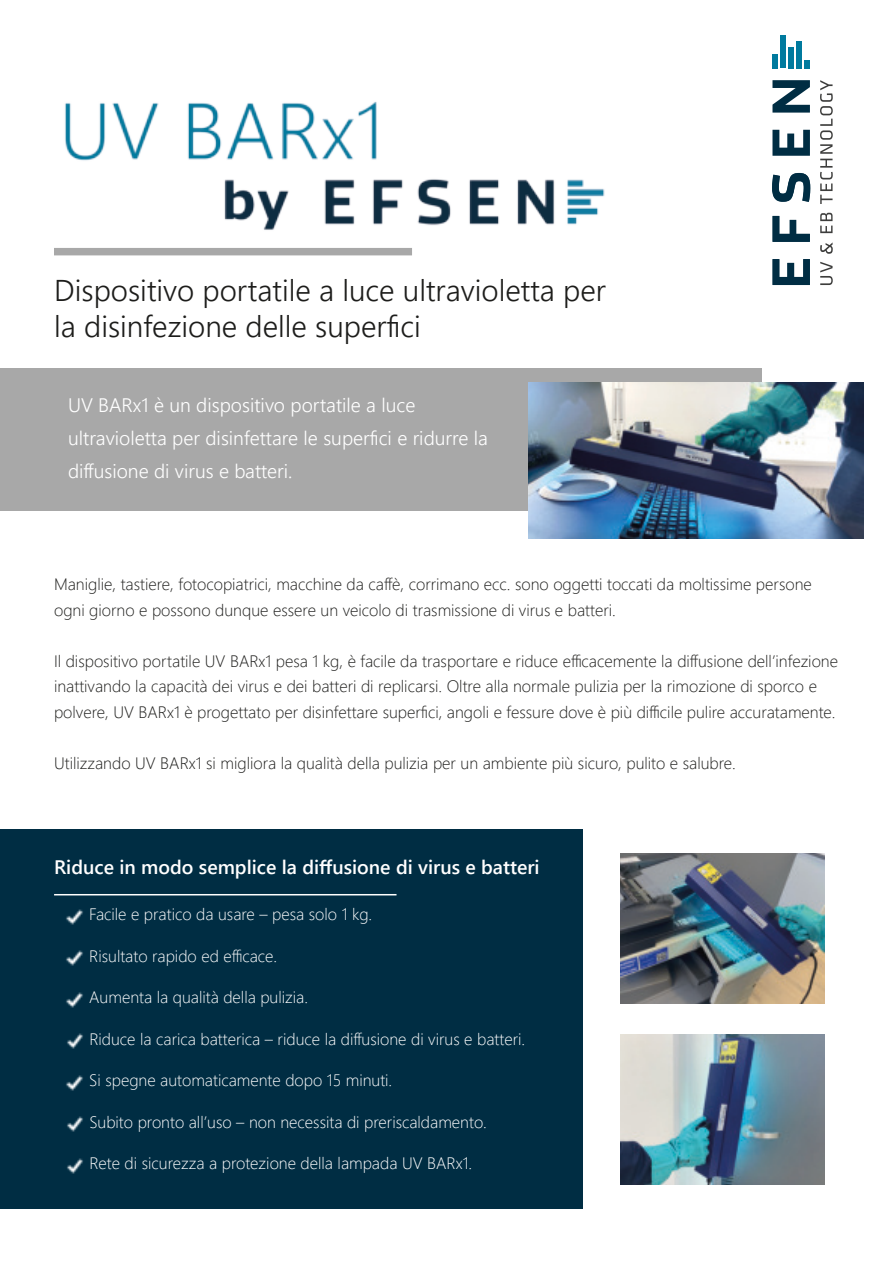
<style>
.page{position:relative;width:893px;height:1263px;background:#fff}
.page>*{position:absolute;margin:0;border:0;box-sizing:border-box;transform-origin:0 0}
.t1{font:300 30px/36px "Segoe UI";color:#1d1d1b}
.t2{font:300 19.5px/33px "Segoe UI";color:#fff}
.t3{font:600 19.5px "Segoe UI";color:#fff}
.t4{font:300 16.5px/25.5px "Segoe UI";color:#1d1d1b}
.t5{font:300 16.5px "Segoe UI";color:#fff}
</style>
<div class="page">
<div style="left:0;top:829px;width:583px;height:380px;background:#002d43"></div>
<div style="left:0;top:368px;width:761px;height:142px;background:#a8a8a8"></div>
<svg style="left:820px;top:242px;width:13px;height:12px"></svg>
<svg style="left:772px;top:259px;width:38px;height:26px"></svg>
<svg style="left:772px;top:216px;width:38px;height:26px"></svg>
<svg style="left:772px;top:173px;width:38px;height:29px"></svg>
<svg style="left:772px;top:130px;width:38px;height:26px"></svg>
<svg style="left:772px;top:80px;width:38px;height:33px"></svg>
<div style="left:772px;top:54px;width:6px;height:14px;background:#007a9e"></div>
<div style="left:780px;top:35px;width:6px;height:33px;background:#007a9e"></div>
<div style="left:788px;top:47px;width:6px;height:21px;background:#007a9e"></div>
<div style="left:796px;top:41px;width:6px;height:27px;background:#007a9e"></div>
<div style="left:804px;top:60px;width:6px;height:8px;background:#007a9e"></div>
<svg style="left:820px;top:262px;width:13px;height:23px"></svg>
<svg style="left:820px;top:213px;width:12px;height:20px"></svg>
<svg style="left:820px;top:80px;width:13px;height:124px"></svg>
<div style="left:54px;top:248px;width:358px;height:7px;background:#a8a8a8"></div>
<img style="left:528px;top:383px;width:335px;height:155px">
<img style="left:65px;top:101px;width:540px;height:129px">
<img style="left:621px;top:854px;width:204px;height:149px">
<img style="left:621px;top:1035px;width:204px;height:149px">
<img style="left:66px;top:909px;width:17px;height:16px">
<img style="left:66px;top:950px;width:17px;height:16px">
<img style="left:66px;top:992px;width:17px;height:16px">
<img style="left:67px;top:1033px;width:16px;height:16px">
<img style="left:66px;top:1075px;width:17px;height:16px">
<img style="left:67px;top:1116px;width:16px;height:16px">
<img style="left:67px;top:1158px;width:16px;height:16px">
<hr style="left:54px;top:894px;width:342px;height:1px;background:#fff">
<h1 class="t1" style="left:54px;top:275px;width:553px">Dispositivo portatile a luce ultravioletta per la disinfezione delle superfici</h1>
<p class="t2" style="left:68px;top:390px;width:421px">UV BARx1 è un dispositivo portatile a luce ultravioletta per disinfettare le superfici e ridurre la diffusione di virus e batteri.</p>
<p class="t4" style="left:54px;top:570px;width:759px">Maniglie, tastiere, fotocopiatrici, macchine da caffè, corrimano ecc. sono oggetti toccati da moltissime persone ogni giorno e possono dunque essere un veicolo di trasmissione di virus e batteri.</p>
<p class="t4" style="left:54px;top:647px;width:785px">Il dispositivo portatile UV BARx1 pesa 1 kg, è facile da trasportare e riduce efficacemente la diffusione dell’infezione inattivando la capacità dei virus e dei batteri di replicarsi. Oltre alla normale pulizia per la rimozione di sporco e polvere, UV BARx1 è progettato per disinfettare superfici, angoli e fessure dove è più difficile pulire accuratamente.</p>
<p class="t4" style="left:54px;top:749px;width:683px">Utilizzando UV BARx1 si migliora la qualità della pulizia per un ambiente più sicuro, pulito e salubre.</p>
<p class="t3" style="left:54px;top:849px;width:487px">Riduce in modo semplice la diffusione di virus e batteri</p>
<p class="t5" style="left:89px;top:899px;width:285px">Facile e pratico da usare – pesa solo 1 kg.</p>
<p class="t5" style="left:89px;top:940px;width:190px">Risultato rapido ed efficace.</p>
<p class="t5" style="left:89px;top:982px;width:220px">Aumenta la qualità della pulizia.</p>
<p class="t5" style="left:89px;top:1023px;width:437px">Riduce la carica batterica – riduce la diffusione di virus e batteri.</p>
<p class="t5" style="left:89px;top:1065px;width:305px">Si spegne automaticamente dopo 15 minuti.</p>
<p class="t5" style="left:89px;top:1106px;width:399px">Subito pronto all’uso – non necessita di preriscaldamento.</p>
<p class="t5" style="left:89px;top:1147px;width:384px">Rete di sicurezza a protezione della lampada UV BARx1.</p>
</div>
